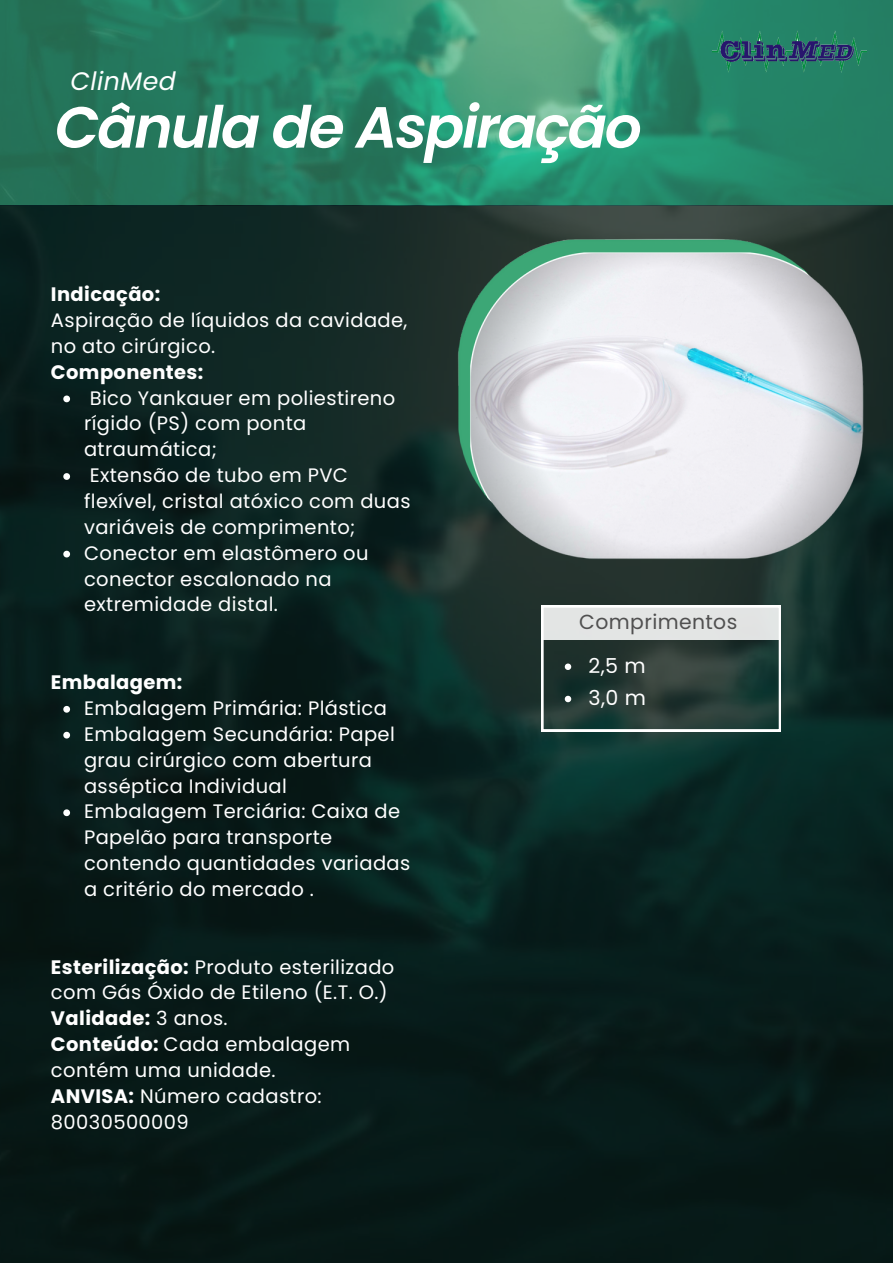
<style>
.page{position:relative;width:893px;height:1264px;background:#fff}
.page>*{position:absolute;margin:0;border:0;box-sizing:border-box;transform-origin:0 0}
.t1{font:italic 600 57.9px "Poppins";letter-spacing:-.035em;color:#fff}
.t2{font:italic 25.2px "Poppins";letter-spacing:.02em;color:#fff}
.t3{font:20.55px/32.2px "Poppins";color:#fff}
.t4{font:20.4px "Poppins";letter-spacing:.02em;color:#505050}
.t5{font:19.5px/25.8px "Poppins";letter-spacing:.02em;color:#fff}
.t6{font:700 19.5px "Poppins";letter-spacing:.02em;color:#fff}
.s1{font-weight:700}
</style>
<div class="page">
<img style="left:0;top:206px;width:892px;height:1056px">
<img style="left:0;top:0;width:892px;height:206px">
<img style="left:712px;top:0;width:154px;height:129px">
<img style="left:421px;top:214px;width:471px;height:370px">
<svg style="left:63px;top:395px;width:7px;height:7px"></svg>
<svg style="left:63px;top:473px;width:7px;height:7px"></svg>
<svg style="left:63px;top:550px;width:7px;height:7px"></svg>
<svg style="left:63px;top:706px;width:7px;height:6px"></svg>
<svg style="left:63px;top:731px;width:7px;height:7px"></svg>
<svg style="left:63px;top:809px;width:7px;height:7px"></svg>
<svg style="left:541px;top:605px;width:239px;height:126px;background:#61706c"></svg>
<p class="t2" style="left:70px;top:64px;width:107px">ClinMed</p>
<h1 class="t1" style="left:55px;top:87px;width:588px">Cânula de Aspiração</h1>
<p class="t6" style="left:51px;top:280px;width:111px">Indicação:</p>
<p class="t5" style="left:51px;top:307px;width:358px">Aspiração de líquidos da cavidade, no ato cirúrgico.</p>
<p class="t6" style="left:51px;top:358px;width:154px">Componentes:</p>
<p class="t5" style="left:84px;top:385px;width:328px">Bico Yankauer em poliestireno rígido (PS) com ponta atraumática;<br>Extensão de tubo em PVC flexível, cristal atóxico com duas variáveis de comprimento;<br>Conector em elastômero ou conector escalonado na extremidade distal.</p>
<p class="t6" style="left:51px;top:668px;width:133px">Embalagem:</p>
<p class="t5" style="left:84px;top:695px;width:328px">Embalagem Primária: Plástica<br>Embalagem Secundária: Papel grau cirúrgico com abertura asséptica Individual<br>Embalagem Terciária: Caixa de<br>Papelão para transporte contendo quantidades variadas a critério do mercado .</p>
<p class="t5" style="left:51px;top:953px;width:345px"><span class="s1">Esterilização:</span> Produto esterilizado com Gás Óxido de Etileno (E.T. O.)<br><span class="s1">Validade:</span> 3 anos.<br><span class="s1">Conteúdo:</span> Cada embalagem contém uma unidade.<br><span class="s1">ANVISA:</span> Número cadastro:<br>80030500009</p>
<p class="t4" style="left:579px;top:608px;width:159px">Comprimentos</p>
<p class="t3" style="left:588px;top:650px;width:59px">2,5 m<br>3,0 m</p>
</div>
